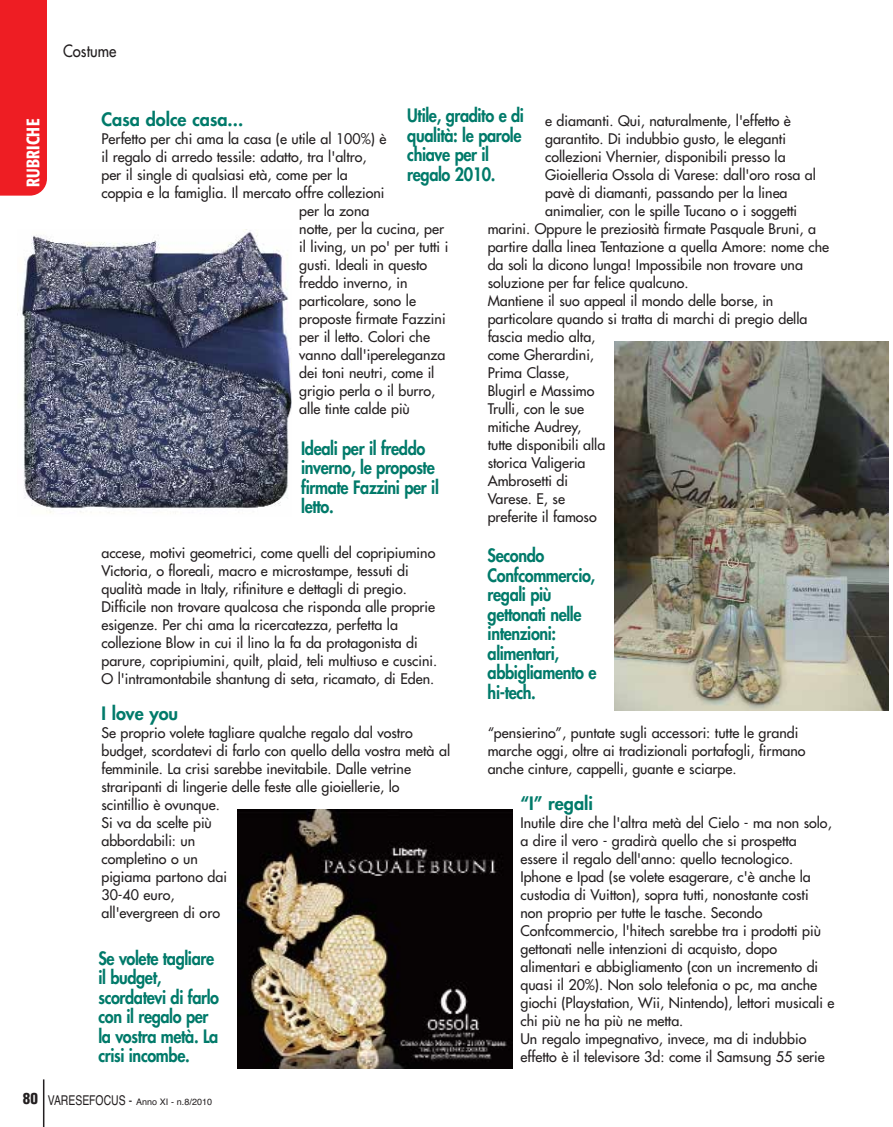
<style>
.page{position:relative;width:893px;height:1127px;background:#fff}
.page>*{position:absolute;margin:0;border:0;box-sizing:border-box;transform-origin:0 0}
.t1{font:800 18px/19.5px "Futura";letter-spacing:-.025em;color:#017a6a;scale:.9 1}
.t2{font:800 18px "Futura";letter-spacing:-.025em;color:#017a6a}
.t3{font:800 18px "Futura";color:#017a6a}
.t4{font:500 condensed 18px "Formata";letter-spacing:.02em;color:#fff;scale:.9 1}
.t5{font:16.5px "Futura";color:#231f20;scale:.9 1}
.t6{font:14.25px/18px "Futura";color:#231f20}
.t7{font:9px "Helvetica";color:#231f20}
.s1{font-weight:900;font-stretch:condensed;font-size:15px}
.s2{font-size:13.5px}
</style>
<div class="page">
<hr style="left:43px;top:1079px;width:1px;height:48px;background:#231f20">
<div style="left:0;top:0;width:47px;height:196px;background:#ee1d23"></div>
<img style="left:20px;top:229px;width:272px;height:284px">
<img style="left:614px;top:341px;width:274px;height:370px">
<img style="left:238px;top:809px;width:275px;height:259px">
<p class="t4" style="left:26px;top:187px;width:77px;rotate:-90deg">RUBRICHE</p>
<p class="t5" style="left:63px;top:43px;width:61px">Costume</p>
<p class="t1" style="left:407px;top:107px;width:131px">Utile, gradito e di qualità: le parole chiave per il regalo 2010.</p>
<p class="t3" style="left:101px;top:111px;width:143px">Casa dolce casa...</p>
<p class="t6" style="left:101px;top:131px;width:286px">Perfetto per chi ama la casa (e utile al 100%) è</p>
<p class="t6" style="left:101px;top:149px;width:267px">il regalo di arredo tessile: adatto, tra l'altro,</p>
<p class="t6" style="left:101px;top:167px;width:248px">per il single di qualsiasi età, come per la</p>
<p class="t6" style="left:101px;top:185px;width:285px">coppia e la famiglia. Il mercato offre collezioni</p>
<p class="t6" style="left:299px;top:203px;width:72px">per la zona</p>
<p class="t6" style="left:299px;top:221px;width:146px">notte, per la cucina, per</p>
<p class="t6" style="left:299px;top:239px;width:150px">il living, un po' per tutti i</p>
<p class="t6" style="left:299px;top:257px;width:129px">gusti. Ideali in questo</p>
<p class="t6" style="left:299px;top:275px;width:110px">freddo inverno, in</p>
<p class="t6" style="left:299px;top:293px;width:118px">particolare, sono le</p>
<p class="t6" style="left:299px;top:311px;width:148px">proposte firmate Fazzini</p>
<p class="t6" style="left:299px;top:329px;width:132px">per il letto. Colori che</p>
<p class="t6" style="left:299px;top:347px;width:148px">vanno dall'ipereleganza</p>
<p class="t6" style="left:299px;top:365px;width:137px">dei toni neutri, come il</p>
<p class="t6" style="left:299px;top:383px;width:138px">grigio perla o il burro,</p>
<p class="t6" style="left:299px;top:401px;width:112px">alle tinte calde più</p>
<p class="t6" style="left:545px;top:113px;width:247px">e diamanti. Qui, naturalmente, l'effetto è</p>
<p class="t6" style="left:545px;top:131px;width:242px">garantito. Di indubbio gusto, le eleganti</p>
<p class="t6" style="left:545px;top:149px;width:242px">collezioni Vhernier, disponibili presso la</p>
<p class="t6" style="left:545px;top:167px;width:272px">Gioielleria Ossola di Varese: dall'oro rosa al</p>
<p class="t6" style="left:545px;top:185px;width:244px">pavè di diamanti, passando per la linea</p>
<p class="t6" style="left:545px;top:203px;width:253px">animalier, con le spille Tucano o i soggetti</p>
<p class="t6" style="left:488px;top:221px;width:330px">marini. Oppure le preziosità firmate Pasquale Bruni, a</p>
<p class="t6" style="left:488px;top:239px;width:343px">partire dalla linea Tentazione a quella Amore: nome che</p>
<p class="t6" style="left:488px;top:257px;width:317px">da soli la dicono lunga! Impossibile non trovare una</p>
<p class="t6" style="left:488px;top:275px;width:202px">soluzione per far felice qualcuno.</p>
<p class="t6" style="left:488px;top:293px;width:287px">Mantiene il suo appeal il mondo delle borse, in</p>
<p class="t6" style="left:488px;top:311px;width:321px">particolare quando si tratta di marchi di pregio della</p>
<p class="t6" style="left:488px;top:329px;width:109px">fascia medio alta,</p>
<p class="t6" style="left:488px;top:347px;width:108px">come Gherardini,</p>
<p class="t6" style="left:488px;top:365px;width:83px">Prima Classe,</p>
<p class="t6" style="left:488px;top:383px;width:108px">Blugirl e Massimo</p>
<p class="t6" style="left:488px;top:401px;width:98px">Trulli, con le sue</p>
<p class="t6" style="left:488px;top:419px;width:95px">mitiche Audrey,</p>
<p class="t6" style="left:488px;top:437px;width:119px">tutte disponibili alla</p>
<p class="t6" style="left:488px;top:455px;width:99px">storica Valigeria</p>
<p class="t6" style="left:488px;top:473px;width:82px">Ambrosetti di</p>
<p class="t6" style="left:488px;top:491px;width:79px">Varese. E, se</p>
<p class="t6" style="left:488px;top:509px;width:111px">preferite il famoso</p>
<p class="t1" style="left:301px;top:440px;width:155px">Ideali per il freddo inverno, le proposte firmate Fazzini per il letto.</p>
<p class="t6" style="left:101px;top:545px;width:337px">accese, motivi geometrici, come quelli del copripiumino Victoria, o floreali, macro e microstampe, tessuti di qualità made in Italy, rifiniture e dettagli di pregio.<br>Difficile non trovare qualcosa che risponda alle proprie esigenze. Per chi ama la ricercatezza, perfetta la collezione Blow in cui il lino la fa da protagonista di parure, copripiumini, quilt, plaid, teli multiuso e cuscini.<br>O l'intramontabile shantung di seta, ricamato, di Eden.</p>
<p class="t2" style="left:101px;top:705px;width:78px">I love you</p>
<p class="t6" style="left:101px;top:725px;width:350px">Se proprio volete tagliare qualche regalo dal vostro budget, scordatevi di farlo con quello della vostra metà al femminile. La crisi sarebbe inevitabile. Dalle vetrine straripanti di lingerie delle feste alle gioiellerie, lo scintillio è ovunque.<br>Si va da scelte più<br>abbordabili: un<br>completino o un<br>pigiama partono dai<br>30-40 euro,<br>all'evergreen di oro</p>
<p class="t1" style="left:98px;top:950px;width:136px">Se volete tagliare il budget, scordatevi di farlo con il regalo per la vostra metà. La crisi incombe.</p>
<p class="t1" style="left:488px;top:547px;width:123px">Secondo<br>Confcommercio, regali più gettonati nelle intenzioni: alimentari, abbigliamento e hi-tech.</p>
<p class="t6" style="left:488px;top:725px;width:319px">“pensierino”, puntate sugli accessori: tutte le grandi marche oggi, oltre ai tradizionali portafogli, firmano anche cinture, cappelli, guante e sciarpe.</p>
<p class="t2" style="left:520px;top:795px;width:74px">“I” regali</p>
<p class="t6" style="left:520px;top:815px;width:316px">Inutile dire che l'altra metà del Cielo - ma non solo, a dire il vero - gradirà quello che si prospetta essere il regalo dell'anno: quello tecnologico.<br>Iphone e Ipad (se volete esagerare, c'è anche la custodia di Vuitton), sopra tutti, nonostante costi non proprio per tutte le tasche. Secondo Confcommercio, l'hitech sarebbe tra i prodotti più gettonati nelle intenzioni di acquisto, dopo alimentari e abbigliamento (con un incremento di quasi il 20%). Non solo telefonia o pc, ma anche giochi (Playstation, Wii, Nintendo), lettori musicali e chi più ne ha più ne metta.<br>Un regalo impegnativo, invece, ma di indubbio effetto è il televisore 3d: come il Samsung 55 serie</p>
<p class="t7" style="left:23px;top:1098px;width:191px"><span class="s1">80</span> <span class="s2">VARESEFOCUS -</span> Anno XI - n.8/2010</p>
</div>
